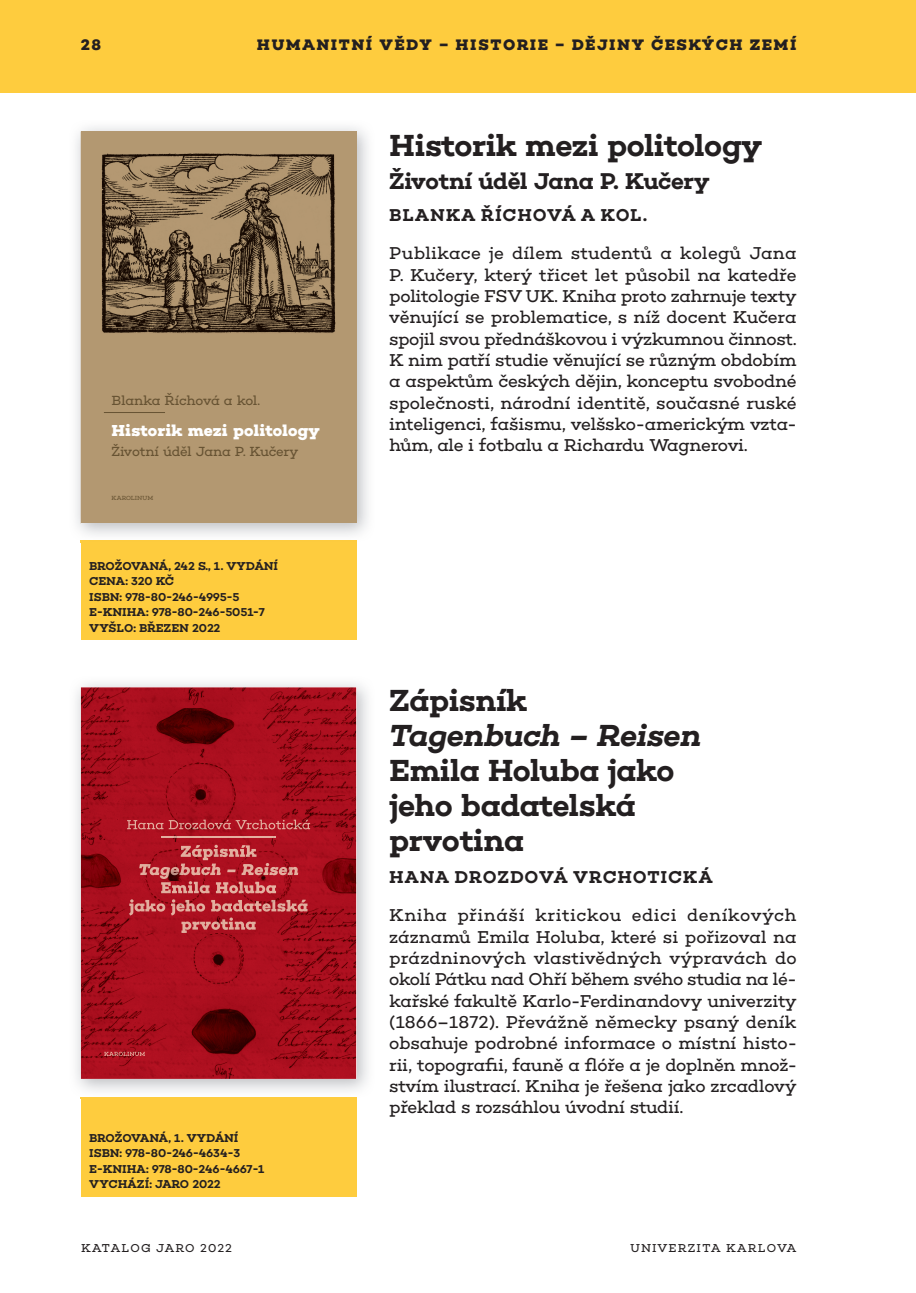
<style>
.page{position:relative;width:916px;height:1293px;background:#fff}
.page>*{position:absolute;margin:0;border:0;box-sizing:border-box;transform-origin:0 0}
.t1{font:600 31px/35px "Choplin";letter-spacing:-.02em;color:#231f20}
.t2{font:italic 600 31px "Choplin";letter-spacing:-.02em;color:#231f20}
.t3{font:600 23.2px "Choplin";letter-spacing:-.02em;color:#231f20}
.t4{font:17.4px/21.4px "Choplin";letter-spacing:-.02em;color:#231f20;text-align:justify}
.t5{font:600 17.4px "Choplin";letter-spacing:.045em;color:#231f20}
.t6{font:700 16.2px "Choplin";letter-spacing:.005em;color:#fff}
.t7{font:700 15.6px "Choplin";letter-spacing:.1em;color:#231f20}
.t8{font:700 15.6px "Choplin";color:#231f20}
.t9{font:13.4px "Choplin";letter-spacing:-.025em;color:#675333}
.t10{font:600 11.6px/15.6px "Choplin";letter-spacing:-.01em;color:#231f20}
.t11{font:11.6px "Choplin";letter-spacing:.09em;color:#231f20}
.t12{font:6px "Choplin";letter-spacing:-.005em;color:#675333}
</style>
<div class="page">
<div style="left:0;top:0;width:915px;height:93px;background:#fecc3e"></div>
<div style="left:81px;top:541px;width:275px;height:99px;background:#fecc3e"></div>
<div style="left:81px;top:1097px;width:275px;height:99px;background:#fecc3e"></div>
<img style="left:76px;top:127px;width:292px;height:415px">
<img style="left:81px;top:541px;width:275px;height:1px">
<div style="left:81px;top:132px;width:275px;height:391px;background:#b39871"></div>
<img style="left:102px;top:153px;width:233px;height:180px">
<hr style="left:104px;top:412px;width:61px;height:1px;background:#675333">
<svg style="left:355px;top:523px;width:8px;height:7px"></svg>
<img style="left:76px;top:683px;width:292px;height:415px">
<img style="left:81px;top:1097px;width:275px;height:1px">
<img style="left:81px;top:687px;width:275px;height:392px">
<img style="left:104px;top:1052px;width:41px;height:4px">
<img style="left:127px;top:820px;width:183px;height:9px">
<img style="left:161px;top:837px;width:115px;height:1px">
<img style="left:181px;top:845px;width:75px;height:15px">
<img style="left:139px;top:863px;width:159px;height:16px">
<img style="left:161px;top:881px;width:115px;height:12px">
<img style="left:129px;top:899px;width:178px;height:16px">
<img style="left:181px;top:917px;width:74px;height:16px">
<p class="t8" style="left:81px;top:36px;width:22px">28</p>
<p class="t7" style="left:257px;top:36px;width:541px">HUMANITNÍ VĚDY – HISTORIE – DĚJINY ČESKÝCH ZEMÍ</p>
<p class="t9" style="left:111px;top:392px;width:150px">Blanka Říchová a kol.</p>
<p class="t6" style="left:111px;top:421px;width:210px">Historik mezi politology</p>
<p class="t9" style="left:111px;top:444px;width:188px">Životní úděl Jana P. Kučery</p>
<p class="t12" style="left:111px;top:495px;width:43px">KAROLINUM</p>
<p class="t10" style="left:89px;top:558px;width:190px">BROŽOVANÁ, 242 S., 1. VYDÁNÍ<br>CENA: 320 KČ<br>ISBN: 978-80-246-4995-5<br>E-KNIHA: 978-80-246-5051-7<br>VYŠLO: BŘEZEN 2022</p>
<p class="t10" style="left:89px;top:1130px;width:176px">BROŽOVANÁ, 1. VYDÁNÍ<br>ISBN: 978-80-246-4634-3<br>E-KNIHA: 978-80-246-4667-1<br>VYCHÁZÍ: JARO 2022</p>
<p class="t11" style="left:81px;top:1241px;width:152px">KATALOG JARO 2022</p>
<h1 class="t1" style="left:389px;top:128px;width:374px">Historik mezi politology</h1>
<h2 class="t3" style="left:389px;top:167px;width:322px">Životní úděl Jana P. Kučery</h2>
<p class="t5" style="left:389px;top:205px;width:259px">BLANKA ŘÍCHOVÁ A KOL.</p>
<p class="t4" style="left:389px;top:243px;width:408px">Publikace je dílem studentů a kolegů Jana P. Kučery, který třicet let působil na katedře politologie FSV UK. Kniha proto zahrnuje texty věnující se problematice, s níž docent Kučera spojil svou přednáškovou i výzkumnou činnost.<br>K nim patří studie věnující se různým obdobím a aspektům českých dějin, konceptu svobodné společnosti, národní identitě, současné ruské inteligenci, fašismu, velšsko-americkým vzta&shy;hům, ale i fotbalu a Richardu Wagnerovi.</p>
<h1 class="t1" style="left:389px;top:683px;width:140px">Zápisník</h1>
<h1 class="t2" style="left:389px;top:717px;width:314px">Tagenbuch – Reisen</h1>
<h1 class="t1" style="left:389px;top:753px;width:287px">Emila Holuba jako jeho badatelská prvotina</h1>
<p class="t5" style="left:389px;top:867px;width:325px">HANA DROZDOVÁ VRCHOTICKÁ</p>
<p class="t4" style="left:389px;top:905px;width:409px">Kniha přináší kritickou edici deníkových záznamů Emila Holuba, které si pořizoval na prázdninových vlastivědných výpravách do okolí Pátku nad Ohří během svého studia na lé&shy;kařské fakultě Karlo-Ferdinandovy univerzity (1866–1872). Převážně německy psaný deník obsahuje podrobné informace o místní histo&shy;rii, topografii, fauně a flóře a je doplněn množ&shy;stvím ilustrací. Kniha je řešena jako zrcadlový překlad s rozsáhlou úvodní studií.</p>
<p class="t11" style="left:630px;top:1241px;width:167px">UNIVERZITA KARLOVA</p>
</div>
